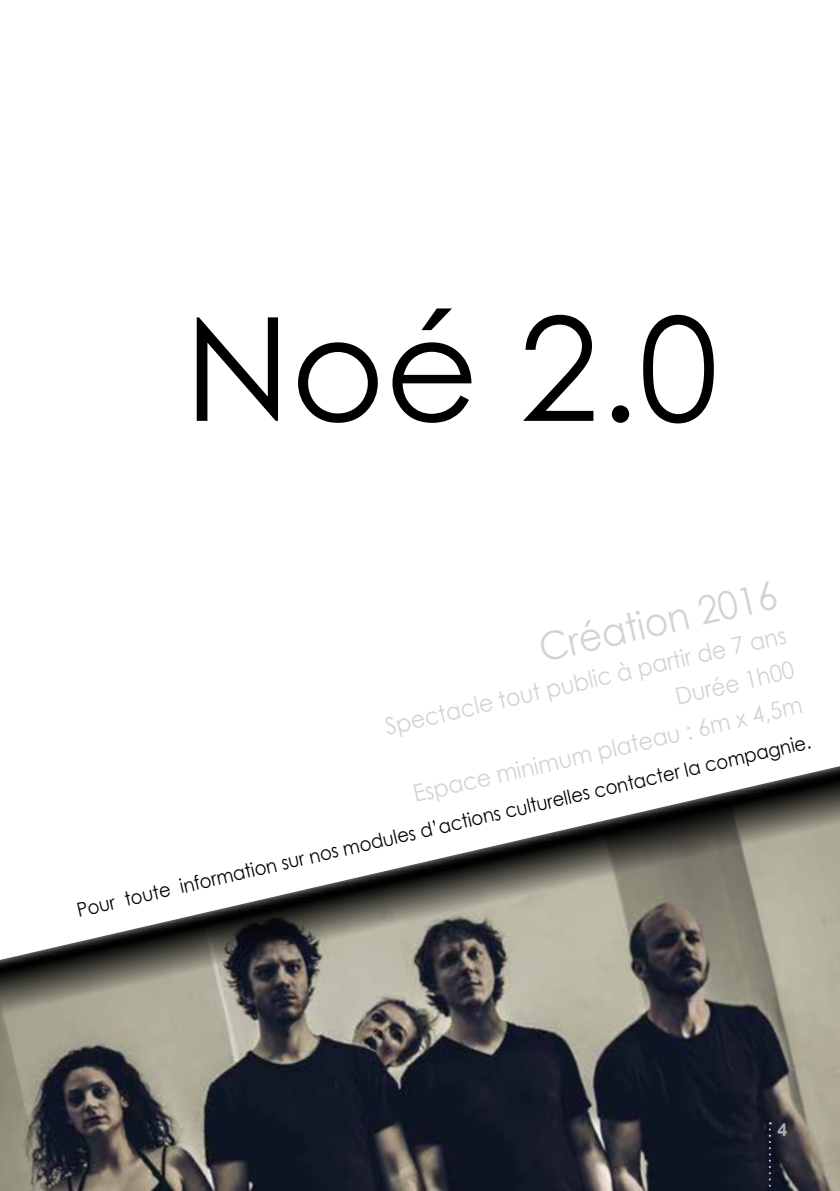
<style>
.page{position:relative;width:840px;height:1191px;background:#fff}
.page>*{position:absolute;margin:0;border:0;box-sizing:border-box;transform-origin:0 0}
.t1{font:144px "Century Gothic";color:#000}
.t2{font:38.8px "Century Gothic";color:#d1d3d4;scale:.93 1}
.t3{font:23.8px/36px "Century Gothic";color:#d1d3d4;text-align:right;scale:.93 1}
.t4{font:19.4px "Century Gothic";color:#000;scale:.93 1}
.t5{font:700 18px "Arial";color:#abadaf}
</style>
<div class="page">
<img style="left:0;top:972px;width:839px;height:219px">
<svg style="left:768px;top:1122px;width:2px;height:69px"></svg>
<svg style="left:0;top:766px;width:839px;height:206px"></svg>
<h1 class="t1" style="left:184px;top:268px;width:535px">Noé 2.0</h1>
<h2 class="t2" style="left:533px;top:622px;width:263px;rotate:-13deg">Création 2016</h2>
<p class="t3" style="left:381px;top:708px;width:443px;rotate:-13deg">Spectacle tout public à partir de 7 ans<br>Durée 1h00<br>Espace minimum plateau : 6m x 4,5m</p>
<p class="t4" style="left:74px;top:897px;width:810px;rotate:-13deg">Pour toute information sur nos modules d’actions culturelles contacter la compagnie.</p>
<p class="t5" style="left:777px;top:1118px;width:12px">4</p>
</div>
